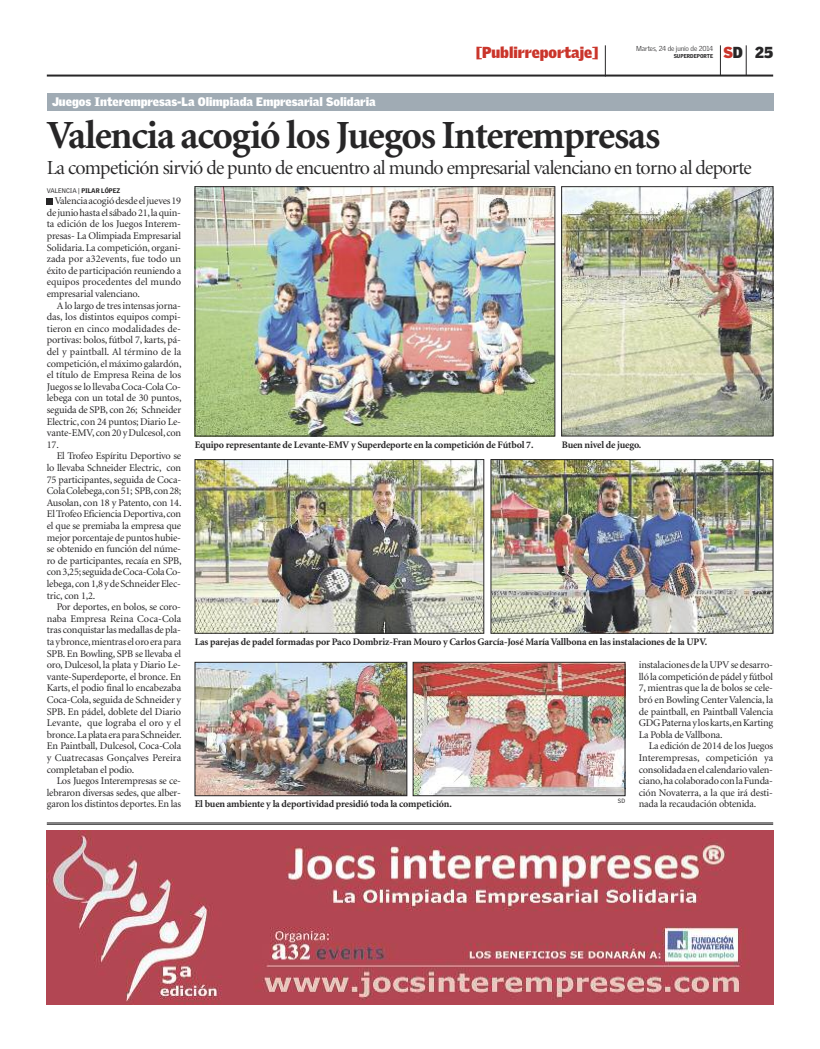
<style>
.page{position:relative;width:820px;height:1049px;background:#fff}
.page>*{position:absolute;margin:0;border:0;box-sizing:border-box;transform-origin:0 0}
.t1{font:700 40px "Minion";letter-spacing:-.03em;color:#272627}
.t2{font:20px "Minion Display";letter-spacing:-.035em;color:#272627}
.t3{font:900 15.5px "Griffith Gothic";color:#ca352b}
.t4{font:900 15.5px "Griffith Gothic";color:#272627}
.t5{font:900 12px "Griffith Gothic";color:#fff}
.t6{font:10.3px/11.6px "Minion";letter-spacing:-.015em;color:#272627;text-align:justify}
.t7{font:700 10px "Minion";letter-spacing:-.015em;color:#272627}
.t8{font:300 7px "Griffith Gothic";letter-spacing:-.015em;color:#272627}
.t9{font:900 6.5px "Griffith Gothic";color:#272627}
.t10{font:6px "Griffith Gothic";color:#272627}
.t11{font:900 5.5px "Griffith Gothic";color:#272627}
.s1{color:#ca352b}
.s2{font-weight:400}
</style>
<div class="page">
<svg style="left:47px;top:198px;width:6px;height:6px"></svg>
<hr style="left:47px;top:822px;width:725px;height:1px;background:#272627">
<hr style="left:47px;top:824px;width:725px;height:1px;background:#272627">
<div style="left:47px;top:93px;width:725px;height:18px;background:#a0abb4"></div>
<hr style="left:605px;top:45px;width:1px;height:32px;background:#272627">
<hr style="left:720px;top:45px;width:1px;height:31px;background:#272627">
<hr style="left:745px;top:45px;width:1px;height:31px;background:#272627">
<hr style="left:47px;top:75px;width:725px;height:2px;background:#272627">
<img style="left:47px;top:831px;width:725px;height:174px">
<img style="left:197px;top:664px;width:208px;height:130px">
<div style="left:195px;top:662px;width:212px;height:134px;border:1px solid #272627"></div>
<img style="left:415px;top:664px;width:208px;height:130px">
<div style="left:413px;top:662px;width:212px;height:134px;border:1px solid #272627"></div>
<img style="left:197px;top:188px;width:356px;height:246px">
<div style="left:195px;top:186px;width:360px;height:250px;border:1px solid #272627"></div>
<img style="left:563px;top:188px;width:207px;height:246px">
<div style="left:561px;top:186px;width:211px;height:250px;border:1px solid #272627"></div>
<img style="left:197px;top:461px;width:284px;height:170px">
<div style="left:195px;top:459px;width:288px;height:174px;border:1px solid #272627"></div>
<img style="left:492px;top:461px;width:278px;height:170px">
<div style="left:490px;top:459px;width:282px;height:174px;border:1px solid #272627"></div>
<p class="t8" style="left:636px;top:44px;width:79px">Martes, 24 de junio de 2014</p>
<p class="t11" style="left:673px;top:53px;width:41px">SUPERDEPORTE</p>
<h3 class="t3" style="left:475px;top:43px;width:124px">[Publirreportaje]</h3>
<h3 class="t4" style="left:723px;top:43px;width:51px"><span class="s1">S</span>D 25</h3>
<p class="t5" style="left:52px;top:95px;width:325px">Juegos Interempresas-La Olimpiada Empresarial Solidaria</p>
<h1 class="t1" style="left:47px;top:119px;width:614px">Valencia acogió los Juegos Interempresas</h1>
<h2 class="t2" style="left:47px;top:160px;width:706px">La competición sirvió de punto de encuentro al mundo empresarial valenciano en torno al deporte</h2>
<p class="t9" style="left:47px;top:187px;width:75px"><span class="s2">VALENCIA |</span> PILAR LÓPEZ</p>
<p class="t6" style="left:47px;top:196px;width:136px;text-indent:8px">Valenciaacogiódesdeeljueves19 dejuniohastaelsábado21,laquin&shy;ta edición de los Juegos Interem&shy;presas- La Olimpiada Empresarial Solidaria. La competición, organi&shy;zada por a32events, fue todo un éxito de participación reuniendo a equipos procedentes del mundo empresarial valenciano.</p>
<p class="t6" style="left:47px;top:300px;width:136px;text-indent:10px">A lo largo de tresintensasjorna&shy;das, los distintos equipos compi&shy;tieron en cinco modalidades de&shy;portivas: bolos, fútbol 7, karts, pá&shy;del y paintball. Al término de la competición, el máximo galardón, el título de Empresa Reina de los Juegosse lo llevabaCoca-ColaCo&shy;lebega con un total de 30 puntos, seguida de SPB, con 26; Schneider Electric, con 24 puntos; Diario Le&shy;vante-EMV, con20yDulcesol,con 17.</p>
<p class="t6" style="left:47px;top:451px;width:136px;text-indent:10px">El Trofeo Espíritu Deportivo se lo llevaba Schneider Electric, con 75 participantes, seguida de Coca-ColaColebega,con51; SPB,con28; Ausolan, con 18 y Patento, con 14.<br>ElTrofeoEficienciaDeportiva,con el que se premiaba la empresa que mejorporcentajedepuntoshubie&shy;se obtenido en función del núme&shy;ro de participantes, recaía en SPB, con3,25;seguidadeCoca-ColaCo&shy;lebega, con1,8ydeSchneiderElec&shy;tric, con 1,2.</p>
<p class="t6" style="left:47px;top:602px;width:136px;text-indent:10px">Por deportes, en bolos, se coro&shy;naba Empresa Reina Coca-Cola tras conquistarlasmedallasdepla&shy;taybronce,mientraseloroerapara SPB. En Bowling, SPB se llevaba el oro, Dulcesol, la plata y Diario Le&shy;vante-Superdeporte, el bronce. En Karts, el podio final lo encabezaba Coca-Cola,seguida de Schneider y SPB. En pádel, doblete del Diario Levante, que lograba el oro y el bronce.LaplataeraparaSchneider.<br>En Paintball, Dulcesol, Coca-Cola y Cuatrecasas Gonçalves Pereira completaban el podio.</p>
<p class="t6" style="left:47px;top:776px;width:136px;text-indent:10px">Los Juegos Interempresas se ce&shy;lebraron diversas sedes, que alber&shy;garon los distintos deportes.En las</p>
<p class="t7" style="left:195px;top:441px;width:340px">Equipo representante de Levante-EMV y Superdeporte en la competición de Fútbol 7.</p>
<p class="t7" style="left:561px;top:441px;width:81px">Buen nivel de juego.</p>
<p class="t7" style="left:195px;top:638px;width:513px">Las parejas de padel formadas por Paco Dombriz-Fran Mouro y Carlos García-José MaríaVallbona en las instalaciones de la UPV.</p>
<p class="t7" style="left:195px;top:800px;width:258px">El buen ambiente y la deportividad presidió toda la competición.</p>
<p class="t10" style="left:617px;top:797px;width:9px">SD</p>
<p class="t6" style="left:638px;top:660px;width:136px">instalacionesde laUPVsedesarro&shy;llóla competicióndepádel y fútbol 7, mientras que la de bolos se cele&shy;bró en Bowling Center Valencia, la de paintball, en Paintball Valencia GDGPaternayloskarts,enKarting La Pobla deVallbona.</p>
<p class="t6" style="left:638px;top:741px;width:136px;text-indent:10px">La edición de 2014 de los Juegos Interempresas, competición ya consolidadaenelcalendariovalen&shy;ciano,hacolaboradoconlaFunda&shy;ción Novaterra, a la que irá desti&shy;nada la recaudación obtenida.</p>
</div>
